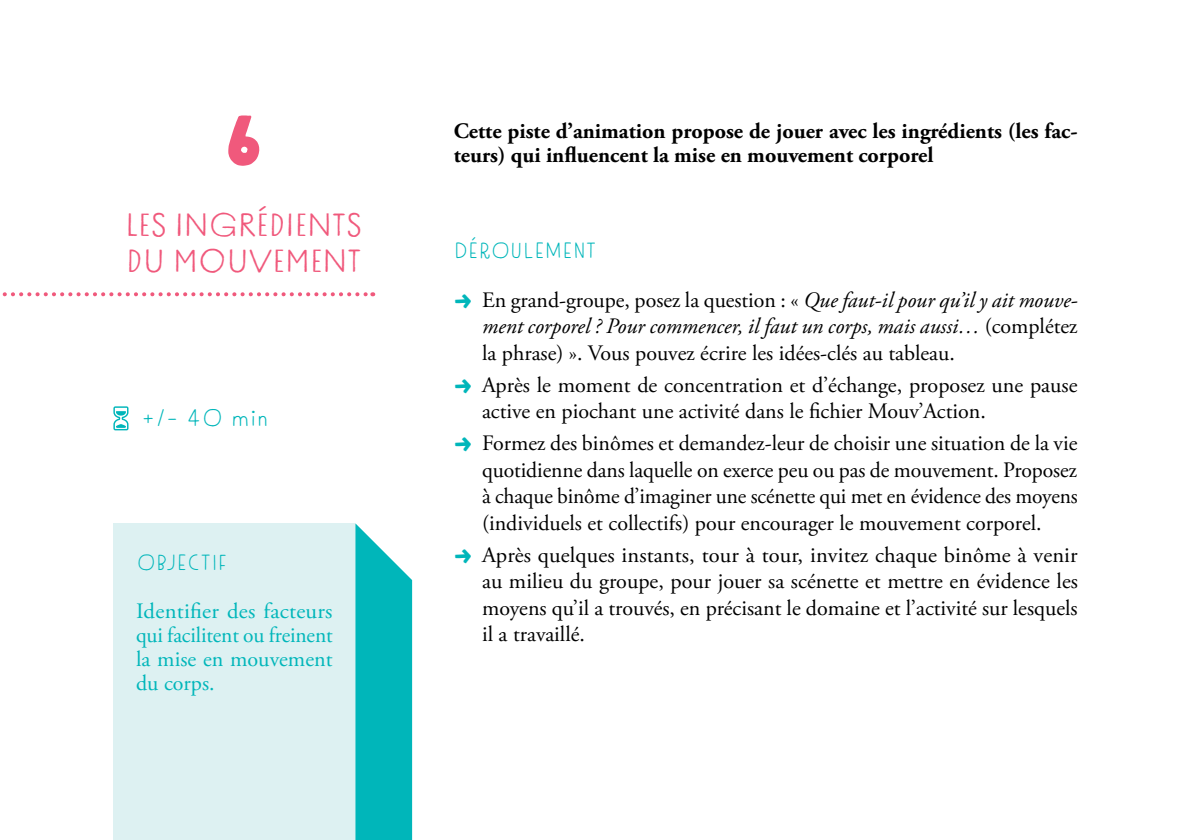
<style>
.page{position:relative;width:1191px;height:840px;background:#fff}
.page>*{position:absolute;margin:0;border:0;box-sizing:border-box;transform-origin:0 0}
.Panopage{font:72px "Tomarik Display";color:#f0597c}
.sous-titre{font:32px/36px "Tomarik Introvert";color:#f0597c}
.Sous_-_sous_titre{font:24px "Tomarik Extrovert";color:#00b6ba}
.t1{font:22px/26.4px "Adobe Garamond Pro";color:#000;text-align:justify}
.t2{font:700 22px/24px "Adobe Garamond Pro";color:#000}
.t3{font:22px/24px "Adobe Garamond Pro";color:#00b6ba;text-align:justify}
.objectif__timing__déroulé{font:22px "Tomarik Extrovert";letter-spacing:-.05em;color:#00b6ba}
.s1{font-family:"Tomarik Brush";color:#00b6ba}
.s2{font-style:italic}
</style>
<div class="page">
<svg style="left:2px;top:292px;width:371px;height:4px"></svg>
<svg style="left:113px;top:406px;width:15px;height:24px"></svg>
<div style="left:113px;top:523px;width:242px;height:316px;background:#ddf1f2"></div>
<svg style="left:355px;top:523px;width:57px;height:316px;background:#18bdc0"></svg>
<p class="Panopage" style="left:222px;top:79px;width:46px">6</p>
<p class="sous-titre" style="left:126px;top:204px;width:238px">LES INGRÉDIENTS<br>DU MOUVEMENT</p>
<p class="Sous_-_sous_titre" style="left:141px;top:397px;width:130px">+/- 40 min</p>
<p class="objectif__timing__déroulé" style="left:136px;top:543px;width:93px">OBJECTIF</p>
<p class="t3" style="left:136px;top:599px;width:198px">Identifier des facteurs qui facilitent ou freinent la mise en mouvement du corps.</p>
<p class="t2" style="left:454px;top:119px;width:625px">Cette piste d’animation propose de jouer avec les ingrédients (les fac&shy;teurs) qui influencent la mise en mouvement corporel</p>
<p class="objectif__timing__déroulé" style="left:454px;top:231px;width:145px">DÉROULEMENT</p>
<p class="t1" style="left:482px;top:287px;width:597px;text-indent:-28px"><span class="s1">→</span> En grand-groupe, posez la question : « <span class="s2">Que faut-il pour qu’il y ait mouve&shy;ment corporel ? Pour commencer, il faut un corps, mais aussi…</span> (complétez la phrase) ». Vous pouvez écrire les idées-clés au tableau.</p>
<p class="t1" style="left:482px;top:372px;width:597px;text-indent:-28px"><span class="s1">→</span> Après le moment de concentration et d’échange, proposez une pause active en piochant une activité dans le fichier Mouv’Action.</p>
<p class="t1" style="left:482px;top:430px;width:597px;text-indent:-28px"><span class="s1">→</span> Formez des binômes et demandez-leur de choisir une situation de la vie quotidienne dans laquelle on exerce peu ou pas de mouvement. Proposez à chaque binôme d’imaginer une scénette qui met en évidence des moyens (individuels et collectifs) pour encourager le mouvement corporel.</p>
<p class="t1" style="left:482px;top:542px;width:597px;text-indent:-28px"><span class="s1">→</span> Après quelques instants, tour à tour, invitez chaque binôme à venir au milieu du groupe, pour jouer sa scénette et mettre en évidence les moyens qu’il a trouvés, en précisant le domaine et l’activité sur lesquels il a travaillé.</p>
</div>
